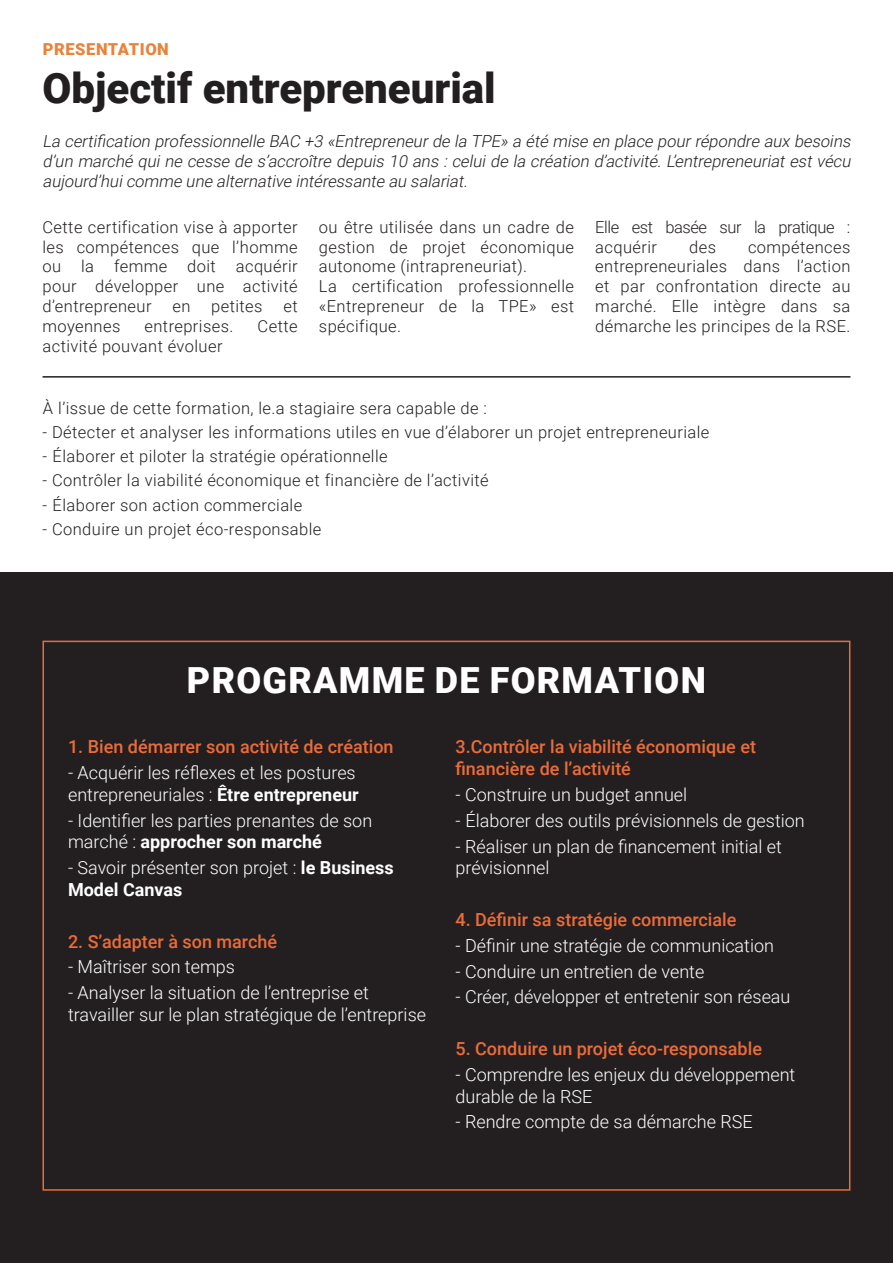
<style>
.page{position:relative;width:893px;height:1263px;background:#fff}
.page>*{position:absolute;margin:0;border:0;box-sizing:border-box;transform-origin:0 0}
.t1{font:900 42px "Roboto";color:#231f20}
.t2{font:900 36px "Roboto";letter-spacing:.035em;color:#fff}
.t3{font:300 18px/21.6px "Roboto";color:#fff}
.t4{font:500 18px/21.6px "Roboto";color:#ec6c39}
.t5{font:300 16.5px/19.8px "Roboto";letter-spacing:.025em;color:#231f20;text-align:justify}
.t6{font:italic 300 16.5px/19.8px "Roboto";color:#231f20;text-align:justify}
.t7{font:300 16.5px/19.8px "Roboto";letter-spacing:-.025em;color:#231f20}
.t8{font:900 16.5px "Roboto";letter-spacing:.035em;color:#ea8238}
.s1{font-weight:700}
</style>
<div class="page">
<div style="left:0;top:572px;width:893px;height:691px;background:#231f20"></div>
<hr style="left:43px;top:376px;width:807px;height:2px;background:#231f20">
<p class="t8" style="left:43px;top:37px;width:128px">PRESENTATION</p>
<h1 class="t1" style="left:43px;top:59px;width:455px">Objectif entrepreneurial</h1>
<p class="t6" style="left:43px;top:131px;width:813px">La certification professionnelle BAC +3 «Entrepreneurde la TPE» a été mise en place pourrépondre aux besoins d’un marché qui ne cesse de s’accroître depuis 10 ans : celui de la création d’activité. L’entrepreneuriat est vécu aujourd’huicomme une alternative intéressante au salariat.</p>
<p class="t5" style="left:43px;top:216px;width:257px">Cette certification vise à apporter les compétences que l’homme ou la femme doit acquérir pour développer une activité d’entrepreneur</p>
<p class="t5" style="left:172px;top:296px;width:20px">en</p>
<p class="t5" style="left:211px;top:296px;width:53px">petites</p>
<p class="t5" style="left:283px;top:296px;width:16px">et</p>
<p class="t5" style="left:43px;top:315px;width:79px">moyennes</p>
<p class="t5" style="left:145px;top:315px;width:90px">entreprises.</p>
<p class="t5" style="left:258px;top:315px;width:42px">Cette</p>
<p class="t5" style="left:43px;top:335px;width:182px">activité pouvant évoluer</p>
<p class="t5" style="left:319px;top:216px;width:257px;text-align:left">ou être utilisée dans un cadre de gestion de projet économique autonome (intrapreneuriat).<br>La certification professionnelle «Entrepreneur de la TPE» est spécifique.</p>
<p class="t7" style="left:595px;top:216px;width:257px">Elle est basée sur la pratique : acquérir</p>
<p class="t5" style="left:595px;top:236px;width:257px;text-indent:153px">compétences entrepreneuriales dans l’action et par confrontation directe au marché. Elle intègre dans sa démarche les principes de la RSE.</p>
<p class="t5" style="left:689px;top:236px;width:28px">des</p>
<p class="t5" style="left:43px;top:398px;width:446px">À l’issue de cette formation, le.a stagiaire sera capable de :</p>
<p class="t5" style="left:43px;top:422px;width:668px">- Détecter et analyser les informations utiles en vue d’élaborer un projet entrepreneuriale</p>
<p class="t5" style="left:43px;top:446px;width:347px">- Élaborer et piloter la stratégie opérationnelle</p>
<p class="t5" style="left:43px;top:470px;width:448px">- Contrôler la viabilité économique et financière de l’activité</p>
<p class="t5" style="left:43px;top:494px;width:261px">- Élaborer son action commerciale</p>
<p class="t5" style="left:43px;top:518px;width:280px">- Conduire un projet éco-responsable</p>
<h2 class="t2" style="left:187px;top:654px;width:520px">PROGRAMME DE FORMATION</h2>
<p class="t4" style="left:68px;top:735px;width:327px">1. Bien démarrer son activité de création</p>
<p class="t3" style="left:68px;top:761px;width:292px">- Acquérir les réflexes et les postures entrepreneuriales : <span class="s1">Être entrepreneur</span></p>
<p class="t3" style="left:68px;top:809px;width:306px">- Identifier les parties prenantes de son marché : <span class="s1">approcher son marché</span></p>
<p class="t3" style="left:68px;top:856px;width:327px">- Savoir présenter son projet : <span class="s1">le Business<br>Model Canvas</span></p>
<p class="t4" style="left:68px;top:930px;width:211px">2. S’adapter à son marché</p>
<p class="t3" style="left:68px;top:955px;width:169px">- Maîtriser son temps</p>
<p class="t3" style="left:68px;top:981px;width:360px">- Analyser la situation de l’entreprise et travailler sur le plan stratégique de l’entreprise</p>
<p class="t4" style="left:455px;top:735px;width:302px">3.Contrôler la viabilité économique et financière de l’activité</p>
<p class="t3" style="left:455px;top:783px;width:233px">- Construire un budget annuel</p>
<p class="t3" style="left:455px;top:809px;width:351px">- Élaborer des outils prévisionnels de gestion</p>
<p class="t3" style="left:455px;top:835px;width:328px">- Réaliser un plan de financement initial et prévisionnel</p>
<p class="t4" style="left:455px;top:908px;width:283px">4. Définir sa stratégie commerciale</p>
<p class="t3" style="left:455px;top:934px;width:320px">- Définir une stratégie de communication</p>
<p class="t3" style="left:455px;top:960px;width:250px">- Conduire un entretien de vente</p>
<p class="t3" style="left:455px;top:985px;width:336px">- Créer, développer et entretenir son réseau</p>
<p class="t4" style="left:455px;top:1037px;width:308px">5. Conduire un projet éco-responsable</p>
<p class="t3" style="left:455px;top:1063px;width:341px">- Comprendre les enjeux du développement durable de la RSE</p>
<p class="t3" style="left:455px;top:1110px;width:299px">- Rendre compte de sa démarche RSE</p>
</div>
